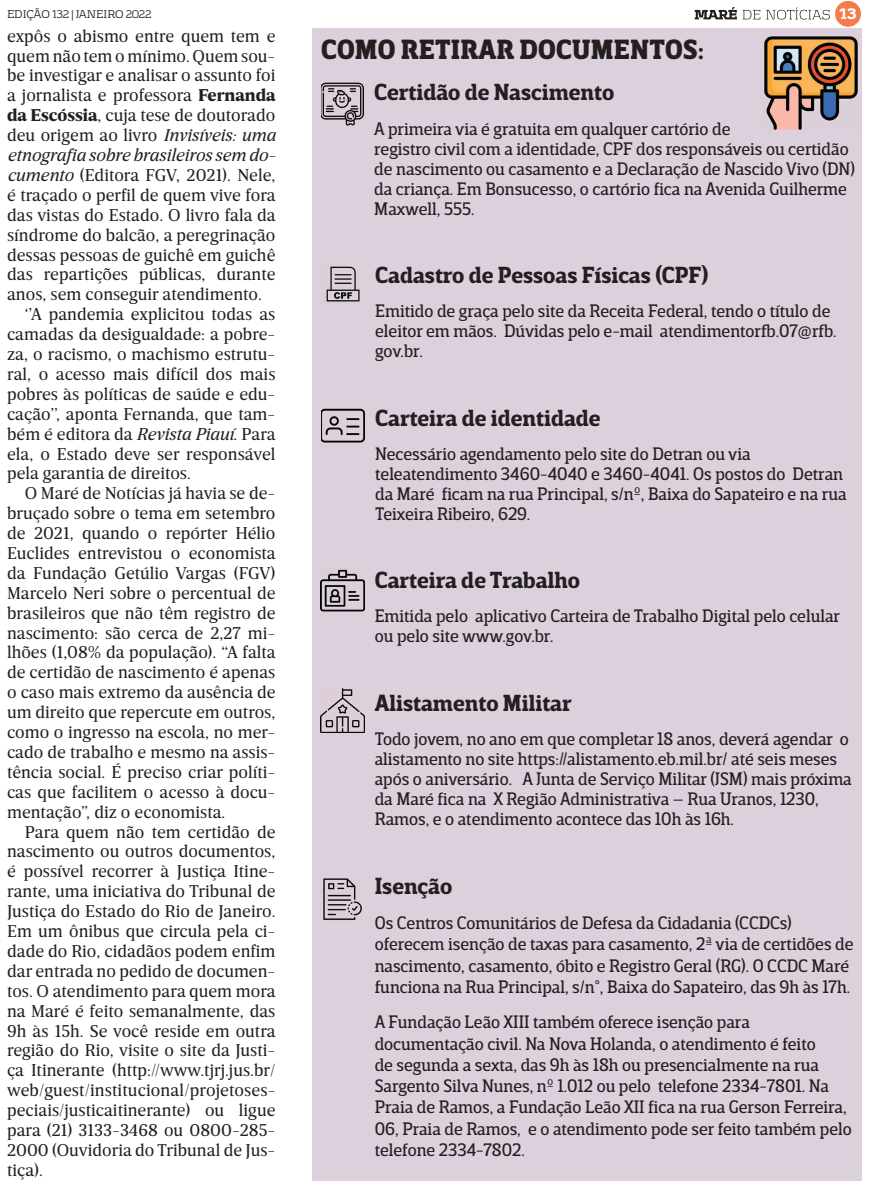
<style>
.page{position:relative;width:869px;height:1188px;background:#fff}
.page>*{position:absolute;margin:0;border:0;box-sizing:border-box;transform-origin:0 0}
.t1{font:900 26.88px "Breve Slab Title";letter-spacing:.01em;color:#231f20}
.t2{font:700 22.5px "Breve Slab Title";color:#231f20}
.t3{font:17.5px "Breve News";color:#231f20}
.t4{font:17.5px/20px "Breve Slab Title";color:#231f20}
.t5{font:italic 17.5px "Breve News";color:#231f20}
.t6{font:900 13.75px "Vezus Serif W01";color:#fff}
.t7{font:10px "Vezus Serif W01";color:#231f20}
.s1{font-weight:900}
.s2{font-style:italic}
</style>
<div class="page">
<div style="left:312px;top:28px;width:549px;height:1152px;background:#ddd0dd"></div>
<img style="left:764px;top:36px;width:94px;height:94px">
<img style="left:321px;top:83px;width:42px;height:42px">
<img style="left:326px;top:266px;width:34px;height:36px">
<img style="left:321px;top:408px;width:43px;height:35px">
<img style="left:320px;top:569px;width:44px;height:43px">
<img style="left:320px;top:688px;width:44px;height:43px">
<img style="left:323px;top:878px;width:39px;height:42px">
<svg style="left:694px;top:7px;width:42px;height:12px"></svg>
<svg style="left:742px;top:7px;width:87px;height:13px"></svg>
<div style="left:834px;top:1px;width:26px;height:26px;background:#f47b4b;border-radius:50%"></div>
<p class="t7" style="left:7px;top:8px;width:146px">EDIÇÃO 132 | JANEIRO 2022</p>
<p class="t6" style="left:839px;top:4px;width:19px">13</p>
<p class="t3" style="left:7px;top:26px;width:270px">expôs o abismo entre quem tem e</p>
<p class="t3" style="left:7px;top:46px;width:270px">quem não tem o mínimo. Quem sou-</p>
<p class="t3" style="left:7px;top:66px;width:270px">be investigar e analisar o assunto foi</p>
<p class="t3" style="left:7px;top:86px;width:270px">a jornalista e professora <span class="s1">Fernanda</span></p>
<p class="t3" style="left:7px;top:105px;width:270px"><span class="s1">da Escóssia</span>, cuja tese de doutorado</p>
<p class="t3" style="left:7px;top:125px;width:270px">deu origem ao livro <span class="s2">Invisíveis: uma</span></p>
<p class="t5" style="left:7px;top:145px;width:270px">etnografia sobre brasileiros sem do-</p>
<p class="t3" style="left:7px;top:165px;width:270px"><span class="s2">cumento</span> (Editora FGV, 2021). Nele,</p>
<p class="t3" style="left:7px;top:185px;width:270px">é traçado o perfil de quem vive fora</p>
<p class="t3" style="left:7px;top:205px;width:270px">das vistas do Estado. O livro fala da</p>
<p class="t3" style="left:7px;top:225px;width:270px">síndrome do balcão, a peregrinação</p>
<p class="t3" style="left:7px;top:245px;width:270px">dessas pessoas de guichê em guichê</p>
<p class="t3" style="left:7px;top:264px;width:270px">das repartições públicas, durante</p>
<p class="t3" style="left:7px;top:284px;width:256px">anos, sem conseguir atendimento.</p>
<p class="t3" style="left:25px;top:304px;width:252px">‘’A pandemia explicitou todas as</p>
<p class="t3" style="left:7px;top:324px;width:270px">camadas da desigualdade: a pobre-</p>
<p class="t3" style="left:7px;top:344px;width:270px">za, o racismo, o machismo estrutu-</p>
<p class="t3" style="left:7px;top:364px;width:270px">ral, o acesso mais difícil dos mais</p>
<p class="t3" style="left:7px;top:384px;width:270px">pobres às políticas de saúde e edu-</p>
<p class="t3" style="left:7px;top:404px;width:270px">cação’’, aponta Fernanda, que tam-</p>
<p class="t3" style="left:7px;top:424px;width:270px">bém é editora da <span class="s2">Revista Piauí</span>. Para</p>
<p class="t3" style="left:7px;top:443px;width:270px">ela, o Estado deve ser responsável</p>
<p class="t3" style="left:7px;top:463px;width:185px">pela garantia de direitos.</p>
<p class="t3" style="left:25px;top:483px;width:252px">O Maré de Notícias já havia se de-</p>
<p class="t3" style="left:7px;top:503px;width:270px">bruçado sobre o tema em setembro</p>
<p class="t3" style="left:7px;top:523px;width:270px">de 2021, quando o repórter Hélio</p>
<p class="t3" style="left:7px;top:543px;width:270px">Euclides entrevistou o economista</p>
<p class="t3" style="left:7px;top:563px;width:270px">da Fundação Getúlio Vargas (FGV)</p>
<p class="t3" style="left:7px;top:583px;width:270px">Marcelo Neri sobre o percentual de</p>
<p class="t3" style="left:7px;top:602px;width:270px">brasileiros que não têm registro de</p>
<p class="t3" style="left:7px;top:622px;width:270px">nascimento: são cerca de 2,27 mi-</p>
<p class="t3" style="left:7px;top:642px;width:270px">lhões (1,08% da população). “A falta</p>
<p class="t3" style="left:7px;top:662px;width:270px">de certidão de nascimento é apenas</p>
<p class="t3" style="left:7px;top:682px;width:270px">o caso mais extremo da ausência de</p>
<p class="t3" style="left:7px;top:702px;width:270px">um direito que repercute em outros,</p>
<p class="t3" style="left:7px;top:722px;width:270px">como o ingresso na escola, no mer-</p>
<p class="t3" style="left:7px;top:742px;width:270px">cado de trabalho e mesmo na assis-</p>
<p class="t3" style="left:7px;top:761px;width:270px">tência social. É preciso criar políti-</p>
<p class="t3" style="left:7px;top:781px;width:270px">cas que facilitem o acesso à docu-</p>
<p class="t3" style="left:7px;top:801px;width:220px">mentação”, diz o economista.</p>
<p class="t3" style="left:25px;top:821px;width:252px">Para quem não tem certidão de</p>
<p class="t3" style="left:7px;top:841px;width:270px">nascimento ou outros documentos,</p>
<p class="t3" style="left:7px;top:861px;width:270px">é possível recorrer à Justiça Itine-</p>
<p class="t3" style="left:7px;top:881px;width:270px">rante, uma iniciativa do Tribunal de</p>
<p class="t3" style="left:7px;top:901px;width:270px">Justiça do Estado do Rio de Janeiro.</p>
<p class="t3" style="left:7px;top:921px;width:270px">Em um ônibus que circula pela ci-</p>
<p class="t3" style="left:7px;top:940px;width:270px">dade do Rio, cidadãos podem enfim</p>
<p class="t3" style="left:7px;top:960px;width:270px">dar entrada no pedido de documen-</p>
<p class="t3" style="left:7px;top:980px;width:270px">tos. O atendimento para quem mora</p>
<p class="t3" style="left:7px;top:1000px;width:270px">na Maré é feito semanalmente, das</p>
<p class="t3" style="left:7px;top:1020px;width:270px">9h às 15h. Se você reside em outra</p>
<p class="t3" style="left:7px;top:1040px;width:270px">região do Rio, visite o site da Justi-</p>
<p class="t3" style="left:7px;top:1060px;width:270px">ça Itinerante (http://www.tjrj.jus.br/</p>
<p class="t3" style="left:7px;top:1080px;width:270px">web/guest/institucional/projetoses-</p>
<p class="t3" style="left:7px;top:1099px;width:270px">peciais/justicaitinerante) ou ligue</p>
<p class="t3" style="left:7px;top:1119px;width:270px">para (21) 3133-3468 ou 0800-285-</p>
<p class="t3" style="left:7px;top:1139px;width:270px">2000 (Ouvidoria do Tribunal de Jus-</p>
<p class="t3" style="left:7px;top:1159px;width:37px">tiça).</p>
<h1 class="t1" style="left:321px;top:33px;width:384px">COMO RETIRAR DOCUMENTOS:</h1>
<p class="t2" style="left:374px;top:79px;width:241px">Certidão de Nascimento</p>
<p class="t4" style="left:374px;top:118px;width:482px">A primeira via é gratuita em qualquer cartório de<br>registro civil com a identidade, CPF dos responsáveis ou certidão de nascimento ou casamento e a Declaração de Nascido Vivo (DN) da criança. Em Bonsucesso, o cartório fica na Avenida Guilherme Maxwell, 555.</p>
<p class="t2" style="left:375px;top:261px;width:334px">Cadastro de Pessoas Físicas (CPF)</p>
<p class="t4" style="left:375px;top:301px;width:462px">Emitido de graça pelo site da Receita Federal, tendo o título de eleitor em mãos. Dúvidas pelo e-mail atendimentorfb.07@rfb. gov.br.</p>
<p class="t2" style="left:375px;top:404px;width:227px">Carteira de identidade</p>
<p class="t4" style="left:375px;top:443px;width:472px">Necessário agendamento pelo site do Detran ou via teleatendimento 3460-4040 e 3460-4041. Os postos do Detran da Maré ficam na rua Principal, s/nº, Baixa do Sapateiro e na rua Teixeira Ribeiro, 629.</p>
<p class="t2" style="left:374px;top:566px;width:207px">Carteira de Trabalho</p>
<p class="t4" style="left:374px;top:606px;width:466px">Emitida pelo aplicativo Carteira de Trabalho Digital pelo celular ou pelo site www.gov.br.</p>
<p class="t2" style="left:374px;top:689px;width:198px">Alistamento Militar</p>
<p class="t4" style="left:374px;top:728px;width:478px">Todo jovem, no ano em que completar 18 anos, deverá agendar o alistamento no site https://alistamento.eb.mil.br/ até seis meses após o aniversário. A Junta de Serviço Militar (JSM) mais próxima da Maré fica na X Região Administrativa – Rua Uranos, 1230, Ramos, e o atendimento acontece das 10h às 16h.</p>
<p class="t2" style="left:374px;top:872px;width:79px">Isenção</p>
<p class="t4" style="left:374px;top:912px;width:480px;line-height:21.2px">Os Centros Comunitários de Defesa da Cidadania (CCDCs) oferecem isenção de taxas para casamento, 2ª via de certidões de nascimento, casamento, óbito e Registro Geral (RG). O CCDC Maré funciona na Rua Principal, s/n°, Baixa do Sapateiro, das 9h às 17h.</p>
<p class="t4" style="left:374px;top:1011px;width:478px;line-height:21.2px">A Fundação Leão XIII também oferece isenção para documentação civil. Na Nova Holanda, o atendimento é feito<br>de segunda a sexta, das 9h às 18h ou presencialmente na rua Sargento Silva Nunes, nº 1.012 ou pelo telefone 2334-7801. Na Praia de Ramos, a Fundação Leão XII fica na rua Gerson Ferreira, 06, Praia de Ramos, e o atendimento pode ser feito também pelo telefone 2334-7802.</p>
</div>
